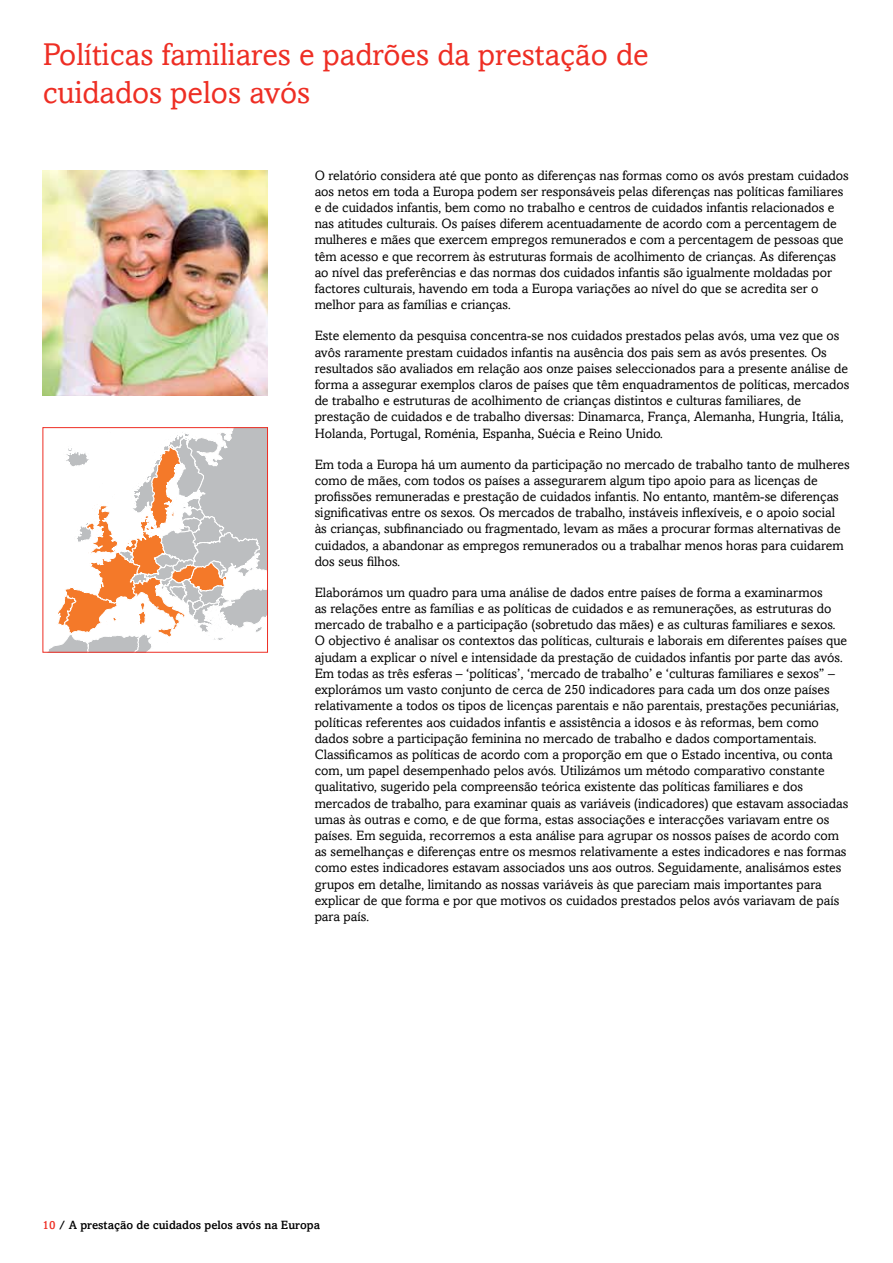
<style>
.page{position:relative;width:893px;height:1263px;background:#fff}
.page>*{position:absolute;margin:0;border:0;box-sizing:border-box;transform-origin:0 0}
.t1{font:31.5px/37.8px "Amasis";color:#ee2e24}
.t2{font:13.5px/16.2px "Amasis";color:#000}
.t3{font:500 12px "Amasis";color:#000}
.s1{color:#ee2e24}
</style>
<div class="page">
<svg style="left:49px;top:429px;width:217px;height:222px"></svg>
<div style="left:43px;top:427px;width:225px;height:226px;border:1px solid #ee2e24"></div>
<img style="left:43px;top:170px;width:225px;height:225px">
<h1 class="t1" style="left:43px;top:35px;width:607px">Políticas familiares e padrões da prestação de cuidados pelos avós</h1>
<p class="t2" style="left:315px;top:167px;width:536px">O relatório considera até que ponto as diferenças nas formas como os avós prestam cuidados aos netos em toda a Europa podem ser responsáveis pelas diferenças nas políticas familiares e de cuidados infantis, bem como no trabalho e centros de cuidados infantis relacionados e nas atitudes culturais. Os países diferem acentuadamente de acordo com a percentagem de mulheres e mães que exercem empregos remunerados e com a percentagem de pessoas que têm acesso e que recorrem às estruturas formais de acolhimento de crianças. As diferenças ao nível das preferências e das normas dos cuidados infantis são igualmente moldadas por factores culturais, havendo em toda a Europa variações ao nível do que se acredita ser o melhor para as famílias e crianças.</p>
<p class="t2" style="left:315px;top:328px;width:536px">Este elemento da pesquisa concentra-se nos cuidados prestados pelas avós, uma vez que os avôs raramente prestam cuidados infantis na ausência dos pais sem as avós presentes. Os resultados são avaliados em relação aos onze paises seleccionados para a presente análise de forma a assegurar exemplos claros de países que têm enquadramentos de políticas, mercados de trabalho e estruturas de acolhimento de crianças distintos e culturas familiares, de prestação de cuidados e de trabalho diversas: Dinamarca, França, Alemanha, Hungria, Itália, Holanda, Portugal, Roménia, Espanha, Suécia e Reino Unido.</p>
<p class="t2" style="left:315px;top:456px;width:537px">Em toda a Europa há um aumento da participação no mercado de trabalho tanto de mulheres como de mães, com todos os países a assegurarem algum tipo apoio para as licenças de profissões remuneradas e prestação de cuidados infantis. No entanto, mantêm-se diferenças significativas entre os sexos. Os mercados de trabalho, instáveis inflexíveis, e o apoio social às crianças, subfinanciado ou fragmentado, levam as mães a procurar formas alternativas de cuidados, a abandonar as empregos remunerados ou a trabalhar menos horas para cuidarem dos seus filhos.</p>
<p class="t2" style="left:315px;top:584px;width:535px">Elaborámos um quadro para uma análise de dados entre países de forma a examinarmos<br>as relações entre as famílias e as políticas de cuidados e as remunerações, as estruturas do mercado de trabalho e a participação (sobretudo das mães) e as culturas familiares e sexos.<br>O objectivo é analisar os contextos das políticas, culturais e laborais em diferentes países que ajudam a explicar o nível e intensidade da prestação de cuidados infantis por parte das avós.<br>Em todas as três esferas – ‘políticas’, ‘mercado de trabalho’ e ‘culturas familiares e sexos” – explorámos um vasto conjunto de cerca de 250 indicadores para cada um dos onze países relativamente a todos os tipos de licenças parentais e não parentais, prestações pecuniárias, políticas referentes aos cuidados infantis e assistência a idosos e às reformas, bem como dados sobre a participação feminina no mercado de trabalho e dados comportamentais.<br>Classificamos as políticas de acordo com a proporção em que o Estado incentiva, ou conta com, um papel desempenhado pelos avós. Utilizámos um método comparativo constante qualitativo, sugerido pela compreensão teórica existente das políticas familiares e dos mercados de trabalho, para examinar quais as variáveis (indicadores) que estavam associadas umas às outras e como, e de que forma, estas associações e interacções variavam entre os países. Em seguida, recorremos a esta análise para agrupar os nossos países de acordo com as semelhanças e diferenças entre os mesmos relativamente a estes indicadores e nas formas como estes indicadores estavam associados uns aos outros. Seguidamente, analisámos estes grupos em detalhe, limitando as nossas variáveis às que pareciam mais importantes para explicar de que forma e por que motivos os cuidados prestados pelos avós variavam de país para país.</p>
<p class="t3" style="left:43px;top:1218px;width:279px"><span class="s1">10</span> / A prestação de cuidados pelos avós na Europa</p>
</div>
